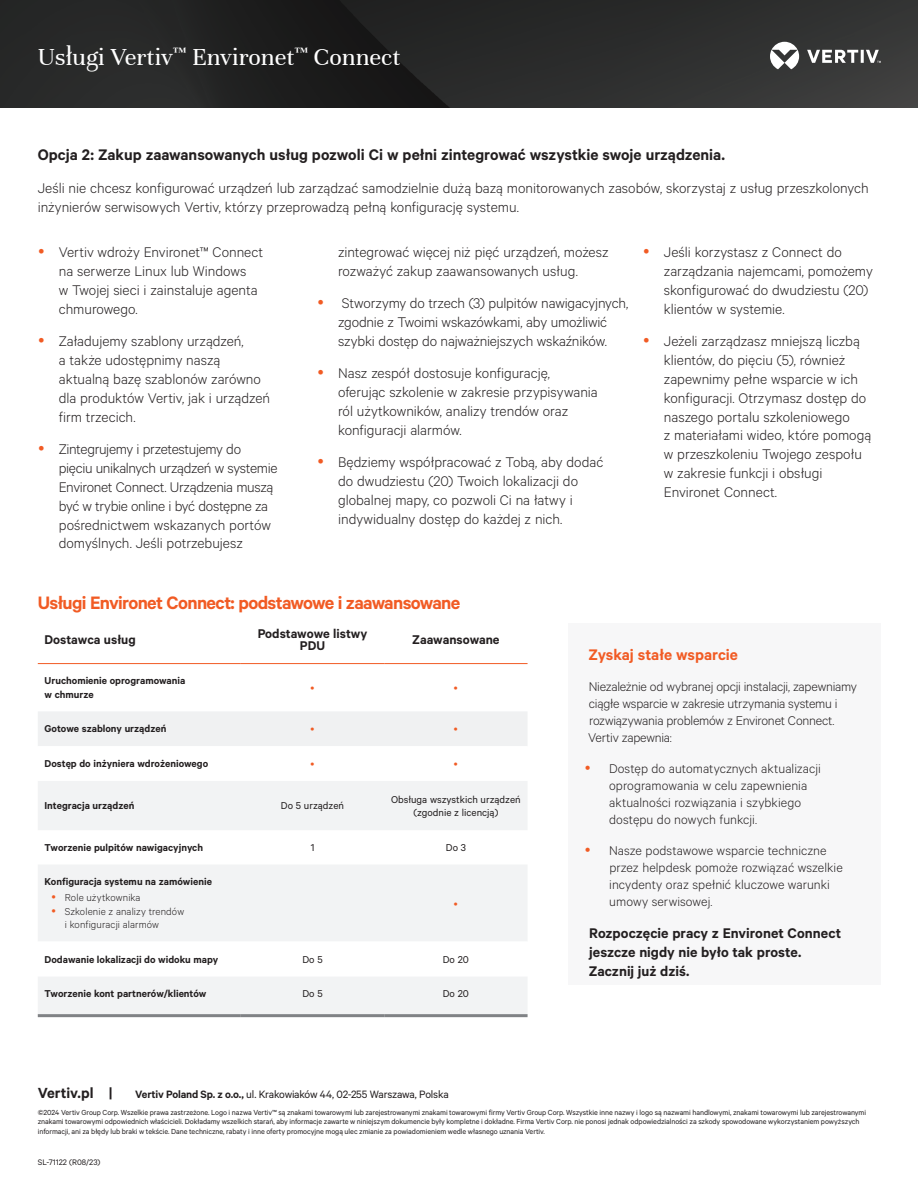
<style>
.page{position:relative;width:918px;height:1188px;background:#fff}
.page>*{position:absolute;margin:0;border:0;box-sizing:border-box;transform-origin:0 0}
.Vertiv_Header_Small_Title{font:26.25px "Unna";color:#fff}
.Vertiv_Orange_Main_Heading{font:600 20.25px "Calibre";letter-spacing:-.035em;color:#f15b24}
.Vertiv_Heading{font:600 17.25px "Calibre";letter-spacing:-.005em;color:#231f20}
.Gray_Column_Heading{font:600 17.25px "Calibre";color:#f15b24}
.Footer_Address{font:600 16.5px "Calibre";color:#231f20}
.Vertiv_Body_Text{font:300 15.75px/18.9px "Calibre";letter-spacing:-.005em;color:#231f20}
.Gray_Column_Heading-2{font:600 15.75px/18.9px "Calibre";color:#231f20}
.Gray_Column_Body_Text{font:300 14.25px/17.1px "Calibre";color:#231f20}
.Gray_Column_Body_Text-2{font:300 14.25px/17.1px "Calibre";letter-spacing:-.02em;color:#231f20}
.Table_Header_Black{font:600 14.25px/12px "Calibre";color:#231f20;text-align:center}
.Footer_Address-2{font:12px "Calibre";letter-spacing:-.02em;color:#231f20}
.Table_Sub-Header{font:600 11.25px/13.5px "Calibre";color:#231f20}
.Table_Body{font:11.25px/13.5px "Calibre";color:#231f20;text-align:center}
.t1{font:300 11.25px/13.5px "Calibre";letter-spacing:.01em;color:#231f20}
.Table_Body-2{font:11.25px "Calibre";color:#f15b24}
.Document_ID{font:9px "Calibre";color:#231f20}
.Footer_Disclaimer{font:8.25px/9.8px "Calibre";letter-spacing:-.01em;color:#231f20}
.s1{font-weight:600}
</style>
<div class="page">
<img style="left:0;top:0;width:918px;height:108px">
<svg style="left:770px;top:42px;width:111px;height:27px"></svg>
<div style="left:568px;top:623px;width:312px;height:362px;background:#f7f7f8"></div>
<div style="left:38px;top:712px;width:489px;height:34px;background:#f0f1f2"></div>
<svg style="left:38px;top:781px;width:489px;height:233px;fill:#f2f3f4"></svg>
<div style="left:38px;top:865px;width:489px;height:146px;background:#f2f3f4"></div>
<svg style="left:38px;top:942px;width:489px;height:34px"></svg>
<hr style="left:38px;top:1014px;width:203px;height:3px;background:#808285">
<hr style="left:241px;top:1014px;width:143px;height:3px;background:#808285">
<hr style="left:384px;top:1014px;width:144px;height:3px;background:#808285">
<hr style="left:38px;top:663px;width:203px;height:1px;background:#f15b24">
<hr style="left:241px;top:663px;width:143px;height:1px;background:#f15b24">
<hr style="left:384px;top:663px;width:144px;height:1px;background:#f15b24">
<svg style="left:52px;top:895px;width:4px;height:4px"></svg>
<svg style="left:52px;top:909px;width:4px;height:3px"></svg>
<p class="Vertiv_Header_Small_Title" style="left:38px;top:42px;width:364px">Usługi Vertiv<sup>™</sup> Environet<sup>™</sup> Connect</p>
<p class="Vertiv_Heading" style="left:38px;top:145px;width:689px">Opcja 2: Zakup zaawansowanych usług pozwoli Ci w pełni zintegrować wszystkie swoje urządzenia.</p>
<p class="Vertiv_Body_Text" style="left:38px;top:178px;width:832px">Jeśli nie chcesz konfigurować urządzeń lub zarządzać samodzielnie dużą bazą monitorowanych zasobów, skorzystaj z usług przeszkolonych inżynierów serwisowych Vertiv, którzy przeprowadzą pełną konfigurację systemu.</p>
<p class="Vertiv_Body_Text" style="left:338px;top:242px;width:272px">zintegrować więcej niż pięć urządzeń, możesz rozważyć zakup zaawansowanych usług.</p>
<p class="Vertiv_Body_Text" style="left:338px;top:293px;width:292px">Stworzymy do trzech (3) pulpitów nawigacyjnych, zgodnie z Twoimi wskazówkami, aby umożliwić szybki dostęp do najważniejszych wskaźników.</p>
<p class="Vertiv_Body_Text" style="left:338px;top:363px;width:261px">Nasz zespół dostosuje konfigurację, oferując szkolenie w zakresie przypisywania ról użytkowników, analizy trendów oraz konfiguracji alarmów.</p>
<p class="Vertiv_Body_Text" style="left:338px;top:452px;width:267px">Będziemy współpracować z Tobą, aby dodać do dwudziestu (20) Twoich lokalizacji do globalnej mapy, co pozwoli Ci na łatwy i indywidualny dostęp do każdej z nich.</p>
<p class="Vertiv_Body_Text" style="left:59px;top:242px;width:206px">Vertiv wdroży Environet™ Connect na serwerze Linux lub Windows<br>w Twojej sieci i zainstaluje agenta chmurowego.</p>
<p class="Vertiv_Body_Text" style="left:59px;top:331px;width:213px">Załadujemy szablony urządzeń,<br>a także udostępnimy naszą aktualną bazę szablonów zarówno dla produktów Vertiv, jak i urządzeń firm trzecich.</p>
<p class="Vertiv_Body_Text" style="left:59px;top:439px;width:220px">Zintegrujemy i przetestujemy do pięciu unikalnych urządzeń w systemie Environet Connect. Urządzenia muszą być w trybie online i być dostępne za pośrednictwem wskazanych portów domyślnych. Jeśli potrzebujesz</p>
<p class="Vertiv_Body_Text" style="left:664px;top:242px;width:210px">Jeśli korzystasz z Connect do zarządzania najemcami, pomożemy skonfigurować do dwudziestu (20) klientów w systemie.</p>
<p class="Vertiv_Body_Text" style="left:664px;top:331px;width:209px">Jeżeli zarządzasz mniejszą liczbą klientów, do pięciu (5), również zapewnimy pełne wsparcie w ich konfiguracji. Otrzymasz dostęp do naszego portalu szkoleniowego<br>z materiałami wideo, które pomogą w przeszkoleniu Twojego zespołu w zakresie funkcji i obsługi<br>Environet Connect.</p>
<p class="Vertiv_Orange_Main_Heading" style="left:38px;top:591px;width:424px">Usługi Environet Connect: podstawowe i zaawansowane</p>
<p class="Table_Header_Black" style="left:45px;top:633px;width:93px">Dostawca usług</p>
<p class="Table_Header_Black" style="left:258px;top:627px;width:111px">Podstawowe listwy<br>PDU</p>
<p class="Table_Header_Black" style="left:412px;top:633px;width:89px">Zaawansowane</p>
<p class="Table_Sub-Header" style="left:45px;top:674px;width:142px">Uruchomienie oprogramowania w chmurze</p>
<p class="Table_Body-2" style="left:311px;top:681px;width:5px">•</p>
<p class="Table_Body-2" style="left:454px;top:681px;width:5px">•</p>
<p class="Table_Sub-Header" style="left:45px;top:722px;width:123px">Gotowe szablony urządzeń</p>
<p class="Table_Body-2" style="left:311px;top:722px;width:5px">•</p>
<p class="Table_Body-2" style="left:454px;top:722px;width:5px">•</p>
<p class="Table_Sub-Header" style="left:45px;top:757px;width:165px">Dostęp do inżyniera wdrożeniowego</p>
<p class="Table_Body-2" style="left:311px;top:757px;width:5px">•</p>
<p class="Table_Body-2" style="left:454px;top:757px;width:5px">•</p>
<p class="Table_Sub-Header" style="left:45px;top:799px;width:91px">Integracja urządzeń</p>
<p class="Table_Body" style="left:281px;top:799px;width:65px">Do 5 urządzeń</p>
<p class="Table_Body" style="left:391px;top:792px;width:131px">Obsługa wszystkich urządzeń (zgodnie z licencją)</p>
<p class="Table_Sub-Header" style="left:45px;top:840px;width:160px">Tworzenie pulpitów nawigacyjnych</p>
<p class="Table_Body" style="left:311px;top:840px;width:5px">1</p>
<p class="Table_Body" style="left:446px;top:840px;width:22px">Do 3</p>
<p class="Table_Sub-Header" style="left:45px;top:875px;width:169px">Konfiguracja systemu na zamówienie</p>
<p class="t1" style="left:65px;top:890px;width:77px">Role użytkownika</p>
<p class="t1" style="left:65px;top:904px;width:121px">Szkolenie z analizy trendów i konfiguracji alarmów</p>
<p class="Table_Body-2" style="left:454px;top:897px;width:5px">•</p>
<p class="Table_Sub-Header" style="left:45px;top:952px;width:175px">Dodawanie lokalizacji do widoku mapy</p>
<p class="Table_Body" style="left:302px;top:952px;width:22px">Do 5</p>
<p class="Table_Body" style="left:443px;top:952px;width:28px">Do 20</p>
<p class="Table_Sub-Header" style="left:45px;top:987px;width:163px">Tworzenie kont partnerów/klientów</p>
<p class="Table_Body" style="left:302px;top:987px;width:22px">Do 5</p>
<p class="Table_Body" style="left:443px;top:987px;width:28px">Do 20</p>
<p class="Gray_Column_Heading" style="left:589px;top:645px;width:151px">Zyskaj stałe wsparcie</p>
<p class="Gray_Column_Body_Text-2" style="left:588px;top:677px;width:270px">Niezależnie od wybranej opcji instalacji, zapewniamy ciągłe wsparcie w zakresie utrzymania systemu i rozwiązywania problemów z Environet Connect.<br>Vertiv zapewnia:</p>
<p class="Gray_Column_Body_Text" style="left:609px;top:759px;width:213px">Dostęp do automatycznych aktualizacji oprogramowania w celu zapewnienia aktualności rozwiązania i szybkiego dostępu do nowych funkcji.</p>
<p class="Gray_Column_Body_Text" style="left:609px;top:841px;width:235px">Nasze podstawowe wsparcie techniczne przez helpdesk pomoże rozwiązać wszelkie incydenty oraz spełnić kluczowe warunki umowy serwisowej.</p>
<p class="Gray_Column_Heading-2" style="left:589px;top:924px;width:254px">Rozpoczęcie pracy z Environet Connect jeszcze nigdy nie było tak proste.<br>Zacznij już dziś.</p>
<p class="Footer_Address" style="left:38px;top:1083px;width:76px">Vertiv.pl |</p>
<p class="Footer_Address-2" style="left:135px;top:1087px;width:315px"><span class="s1">Vertiv Poland Sp. z o.o.,</span> ul. Krakowiaków 44, 02-255 Warszawa, Polska</p>
<p class="Footer_Disclaimer" style="left:38px;top:1107px;width:830px">©2024 Vertiv Group Corp. Wszelkie prawa zastrzeżone. Logo i nazwa Vertiv™ są znakami towarowymi lub zarejestrowanymi znakami towarowymi firmy Vertiv Group Corp. Wszystkie inne nazwy i logo są nazwami handlowymi, znakami towarowymi lub zarejestrowanymi znakami towarowymi odpowiednich właścicieli. Dokładamy wszelkich starań, aby informacje zawarte w niniejszym dokumencie były kompletne i dokładne. Firma Vertiv Corp. nie ponosi jednak odpowiedzialności za szkody spowodowane wykorzystaniem powyższych informacji, ani za błędy lub braki w tekście. Dane techniczne, rabaty i inne oferty promocyjne mogą ulec zmianie za powiadomieniem wedle własnego uznania Vertiv.</p>
<p class="Document_ID" style="left:38px;top:1157px;width:64px">SL-71122 (R08/23)</p>
</div>
